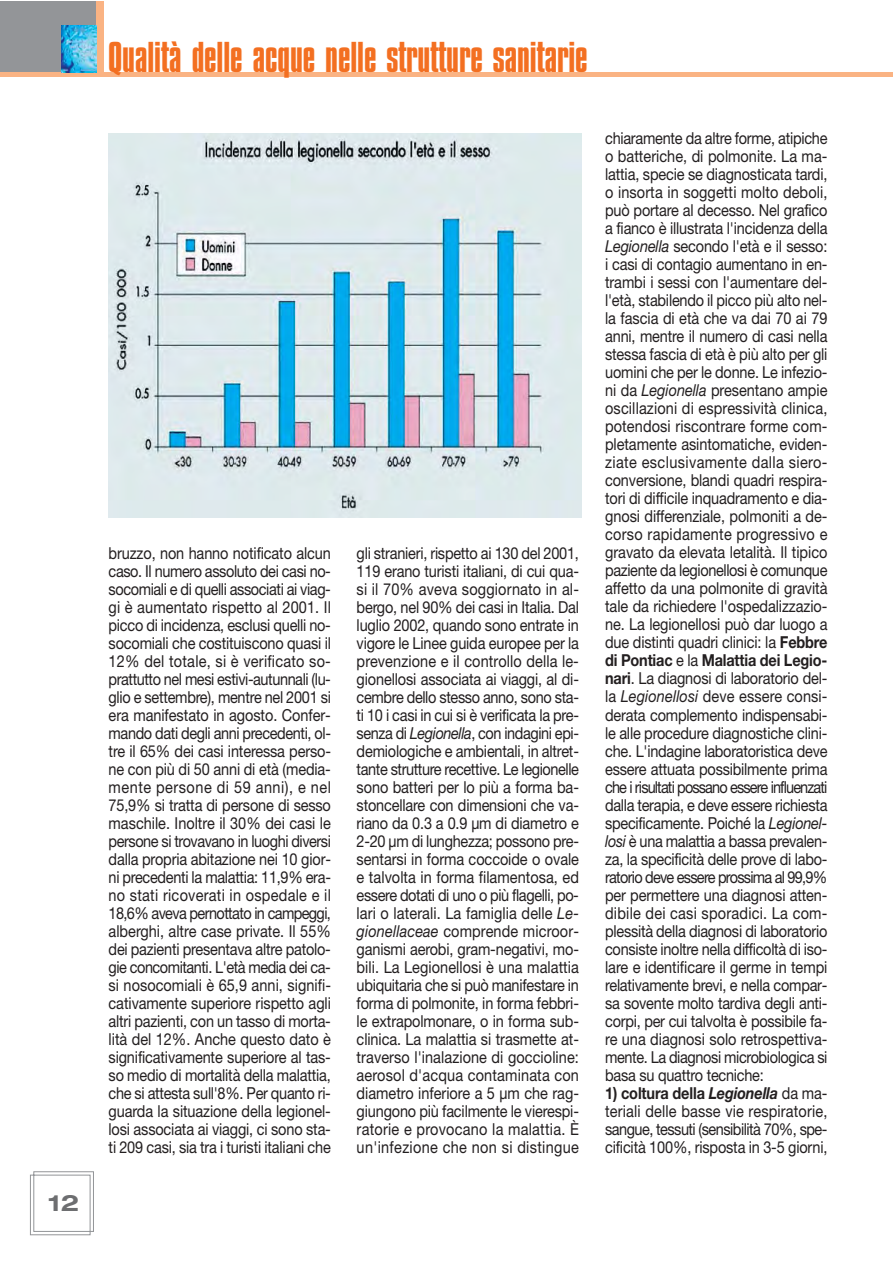
<style>
.page{position:relative;width:893px;height:1263px;background:#fff}
.page>*{position:absolute;margin:0;border:0;box-sizing:border-box;transform-origin:0 0}
.t1{font:45px "Compacta Plain";color:#f36f21}
.t2{font:700 expanded 22.5px "Helvetica Neue";color:#6d6e70}
.t3{font:16.5px/18px "Helvetica Neue";letter-spacing:-.01em;color:#231f20;text-align:justify;scale:.88 1}
.s1{font-style:italic}
.s2{font-weight:700}
.s3{font-weight:700;font-style:italic}
</style>
<div class="page">
<div style="left:95px;top:1px;width:9px;height:72px;background:#fab383"></div>
<div style="left:0;top:1px;width:96px;height:73px;background:#939598"></div>
<hr style="left:0;top:73px;width:893px;height:4px;background:#fab383">
<svg style="left:30px;top:1171px;width:64px;height:64px"></svg>
<img style="left:61px;top:25px;width:35px;height:48px">
<img style="left:108px;top:133px;width:473px;height:384px">
<h2 class="t2" style="left:48px;top:1195px;width:32px">12</h2>
<h1 class="t1" style="left:108px;top:40px;width:481px">Qualità delle acque nelle strutture sanitarie</h1>
<p class="t3" style="left:109px;top:546px;width:254px">bruzzo, non hanno notificato alcun caso. Il numero assoluto dei casi no&shy;socomiali e di quelli associati ai viag&shy;gi è aumentato rispetto al 2001. Il picco di incidenza, esclusi quelli no&shy;socomiali che costituiscono quasi il 12% del totale, si è verificato so&shy;prattutto nel mesi estivi-autunnali (lu&shy;glio e settembre), mentre nel 2001 si era manifestato in agosto. Confer&shy;mando dati degli anni precedenti, ol&shy;tre il 65% dei casi interessa perso&shy;ne con più di 50 anni di età (media&shy;mente persone di 59 anni), e nel 75,9% si tratta di persone di sesso maschile. Inoltre il 30% dei casi le persone si trovavano in luoghi diversi dalla propria abitazione nei 10 gior&shy;ni precedenti la malattia: 11,9% era&shy;no stati ricoverati in ospedale e il 18,6% aveva pernottato in campeggi, alberghi, altre case private. Il 55% dei pazienti presentava altre patolo&shy;gie concomitanti. L'età media dei ca&shy;si nosocomiali è 65,9 anni, signifi&shy;cativamente superiore rispetto agli altri pazienti, con un tasso di morta&shy;lità del 12%. Anche questo dato è significativamente superiore al tas&shy;so medio di mortalità della malattia, che si attesta sull'8%. Per quanto ri&shy;guarda la situazione della legionel&shy;losi associata ai viaggi, ci sono sta&shy;ti 209 casi, sia tra i turisti italiani che</p>
<p class="t3" style="left:357px;top:546px;width:254px">gli stranieri, rispetto ai 130 del 2001, 119 erano turisti italiani, di cui qua&shy;si il 70% aveva soggiornato in al&shy;bergo, nel 90% dei casi in Italia. Dal luglio 2002, quando sono entrate in vigore le Linee guida europee per la prevenzione e il controllo della le&shy;gionellosi associata ai viaggi, al di&shy;cembre dello stesso anno, sono sta&shy;ti 10 i casi in cui si è verificata la pre&shy;senza di <span class="s1">Legionella</span>, con indagini epi&shy;demiologiche e ambientali, in altret&shy;tante strutture recettive. Le legionelle sono batteri per lo più a forma ba&shy;stoncellare con dimensioni che va&shy;riano da 0.3 a 0.9 µm di diametro e 2-20 µm di lunghezza; possono pre&shy;sentarsi in forma coccoide o ovale e talvolta in forma filamentosa, ed essere dotati di uno o più flagelli, po&shy;lari o laterali. La famiglia delle <span class="s1">Le&shy;gionellaceae</span> comprende microor&shy;ganismi aerobi, gram-negativi, mo&shy;bili. La Legionellosi è una malattia ubiquitaria che si può manifestare in forma di polmonite, in forma febbri&shy;le extrapolmonare, o in forma sub&shy;clinica. La malattia si trasmette at&shy;traverso l'inalazione di goccioline: aerosol d'acqua contaminata con diametro inferiore a 5 µm che rag&shy;giungono più facilmente le vierespi&shy;ratorie e provocano la malattia. È un'infezione che non si distingue</p>
<p class="t3" style="left:605px;top:131px;width:254px">chiaramente da altre forme, atipiche o batteriche, di polmonite. La ma&shy;lattia, specie se diagnosticata tardi, o insorta in soggetti molto deboli, può portare al decesso. Nel grafico a fianco è illustrata l'incidenza della <span class="s1">Legionella</span> secondo l'età e il sesso: i casi di contagio aumentano in en&shy;trambi i sessi con l'aumentare del&shy;l'età, stabilendo il picco più alto nel&shy;la fascia di età che va dai 70 ai 79 anni, mentre il numero di casi nella stessa fascia di età è più alto per gli uomini che per le donne. Le infezio&shy;ni da <span class="s1">Legionella</span> presentano ampie oscillazioni di espressività clinica, potendosi riscontrare forme com&shy;pletamente asintomatiche, eviden&shy;ziate esclusivamente dalla siero&shy;conversione, blandi quadri respira&shy;tori di difficile inquadramento e dia&shy;gnosi differenziale, polmoniti a de&shy;corso rapidamente progressivo e gravato da elevata letalità. Il tipico paziente da legionellosi è comunque affetto da una polmonite di gravità tale da richiedere l'ospedalizzazio&shy;ne. La legionellosi può dar luogo a due distinti quadri clinici: la <span class="s2">Febbre di Pontiac</span> e la <span class="s2">Malattia dei Legio&shy;nari</span>. La diagnosi di laboratorio del&shy;la <span class="s1">Legionellosi</span> deve essere consi&shy;derata complemento indispensabi&shy;le alle procedure diagnostiche clini&shy;che. L'indagine laboratoristica deve essere attuata possibilmente prima che i risultati possano essere influenzati dalla terapia, e deve essere richiesta specificamente. Poiché la <span class="s1">Legionel&shy;losi</span> è una malattia a bassa prevalen&shy;za, la specificità delle prove di labo&shy;ratorio deve essere prossima al 99,9% per permettere una diagnosi atten&shy;dibile dei casi sporadici. La com&shy;plessità della diagnosi di laboratorio consiste inoltre nella difficoltà di iso&shy;lare e identificare il germe in tempi relativamente brevi, e nella compar&shy;sa sovente molto tardiva degli anti&shy;corpi, per cui talvolta è possibile fa&shy;re una diagnosi solo retrospettiva&shy;mente. La diagnosi microbiologica si basa su quattro tecniche:</p>
<p class="t3" style="left:605px;top:1085px;width:254px"><span class="s2">1) coltura della</span> <span class="s3">Legionella</span> da ma&shy;teriali delle basse vie respiratorie, sangue, tessuti (sensibilità 70%, spe&shy;cificità 100%, risposta in 3-5 giorni,</p>
</div>
